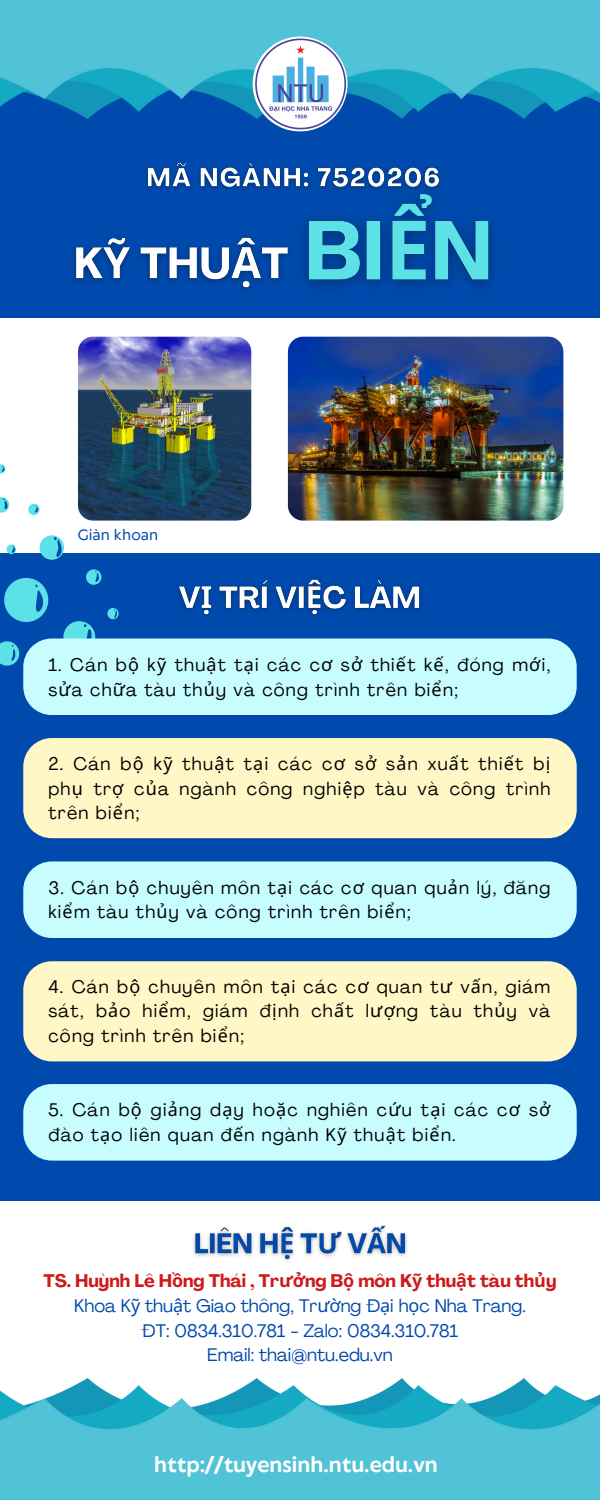
<style>
.page{position:relative;width:600px;height:1500px;background:#fff}
.page>*{position:absolute;margin:0;border:0;box-sizing:border-box;transform-origin:0 0}
.t1{font:700 20px "Klein Text";color:#fff}
.t2{font:18px/24.8px "Agrandir";letter-spacing:.07em;color:#000}
.t3{font:18px/24.8px "Agrandir";color:#004aad;text-align:center}
.t4{font:14px "Klein Text";color:#004aad}
.s1{font-family:"Noto Sans"}
.s2{font-weight:700;color:#cd1b1b}
.s3{font-family:"Noto Sans";font-weight:700;color:#cd1b1b}
</style>
<div class="page">
<div style="left:0;top:43px;width:600px;height:274px;background:#004aad"></div>
<div style="left:0;top:553px;width:600px;height:647px;background:#004aad"></div>
<img style="left:0;top:1379px;width:600px;height:121px">
<img style="left:0;top:0;width:600px;height:119px">
<svg style="left:0;top:464px;width:119px;height:201px"></svg>
<div style="left:23px;top:639px;width:554px;height:76px;background:#c7fdff"></div>
<div style="left:23px;top:738px;width:554px;height:100px;background:#fff7c5"></div>
<div style="left:23px;top:861px;width:554px;height:77px;background:#c7fdff"></div>
<div style="left:23px;top:1084px;width:554px;height:77px;background:#c7fdff"></div>
<div style="left:23px;top:961px;width:554px;height:100px;background:#fff7c5"></div>
<img style="left:251px;top:35px;width:98px;height:97px">
<img style="left:288px;top:337px;width:275px;height:183px;border-radius:15px">
<img style="left:78px;top:337px;width:173px;height:183px;border-radius:15px">
<img style="left:146px;top:162px;width:293px;height:28px">
<img style="left:73px;top:237px;width:215px;height:54px">
<img style="left:288px;top:177px;width:206px;height:111px">
<img style="left:178px;top:579px;width:243px;height:37px">
<img style="left:193px;top:1225px;width:214px;height:37px">
<p class="t4" style="left:78px;top:528px;width:82px">Giàn khoan</p>
<p class="t2" style="left:48px;top:654px;width:503px">1. Cán b<span class="s1">ộ</span> k<span class="s1">ỹ</span> thu<span class="s1">ậ</span>t t<span class="s1">ạ</span>i các c<span class="s1">ơ</span> s<span class="s1">ở</span> thi<span class="s1">ế</span>t k<span class="s1">ế</span>, đóng m<span class="s1">ớ</span>i, s<span class="s1">ử</span>a ch<span class="s1">ữ</span>a tàu th<span class="s1">ủ</span>y và công trình trên bi<span class="s1">ể</span>n;</p>
<p class="t2" style="left:48px;top:753px;width:503px;text-align:justify">2. Cán b<span class="s1">ộ</span> k<span class="s1">ỹ</span> thu<span class="s1">ậ</span>t t<span class="s1">ạ</span>i các c<span class="s1">ơ</span> s<span class="s1">ở</span> s<span class="s1">ả</span>n xu<span class="s1">ấ</span>t thi<span class="s1">ế</span>t b<span class="s1">ị </span>ph<span class="s1">ụ</span> tr<span class="s1">ợ</span> c<span class="s1">ủ</span>a ngành công nghi<span class="s1">ệ</span>p tàu và công trình trên bi<span class="s1">ể</span>n;</p>
<p class="t2" style="left:48px;top:877px;width:503px">3. Cán b<span class="s1">ộ</span> chuyên môn t<span class="s1">ạ</span>i các c<span class="s1">ơ</span> quan qu<span class="s1">ả</span>n lý, đăng ki<span class="s1">ể</span>m tàu th<span class="s1">ủ</span>y và công trình trên bi<span class="s1">ể</span>n;</p>
<p class="t2" style="left:48px;top:976px;width:503px;text-align:justify">4. Cán b<span class="s1">ộ</span> chuyên môn t<span class="s1">ạ</span>i các c<span class="s1">ơ</span> quan t<span class="s1">ư</span> v<span class="s1">ấ</span>n, giám sát, b<span class="s1">ả</span>o hi<span class="s1">ể</span>m, giám đ<span class="s1">ị</span>nh ch<span class="s1">ấ</span>t l<span class="s1">ượ</span>ng tàu th<span class="s1">ủ</span>y và công trình trên bi<span class="s1">ể</span>n;</p>
<p class="t2" style="left:48px;top:1100px;width:503px">5. Cán b<span class="s1">ộ</span> gi<span class="s1">ả</span>ng d<span class="s1">ạ</span>y ho<span class="s1">ặ</span>c nghiên c<span class="s1">ứ</span>u t<span class="s1">ạ</span>i các c<span class="s1">ơ</span> s<span class="s1">ở </span>đào t<span class="s1">ạ</span>o liên quan đ<span class="s1">ế</span>n ngành K<span class="s1">ỹ</span> thu<span class="s1">ậ</span>t bi<span class="s1">ể</span>n.</p>
<p class="t3" style="left:43px;top:1270px;width:515px"><span class="s2">TS. Huỳnh Lê H</span><span class="s3">ồ</span><span class="s2">ng Thái , Tr</span><span class="s3">ưở</span><span class="s2">ng B</span><span class="s3">ộ</span> <span class="s2">môn K</span><span class="s3">ỹ</span> <span class="s2">thu</span><span class="s3">ậ</span><span class="s2">t tàu th</span><span class="s3">ủ</span><span class="s2">y </span>Khoa K<span class="s1">ỹ</span> thu<span class="s1">ậ</span>t Giao thông, Tr<span class="s1">ườ</span>ng Đ<span class="s1">ạ</span>i h<span class="s1">ọ</span>c Nha Trang.<br>ĐT: 0834.310.781 - Zalo: 0834.310.781<br>Email: thai@ntu.edu.vn</p>
<h6 class="t1" style="left:154px;top:1454px;width:285px">http://tuyensinh.ntu.edu.vn</h6>
</div>
